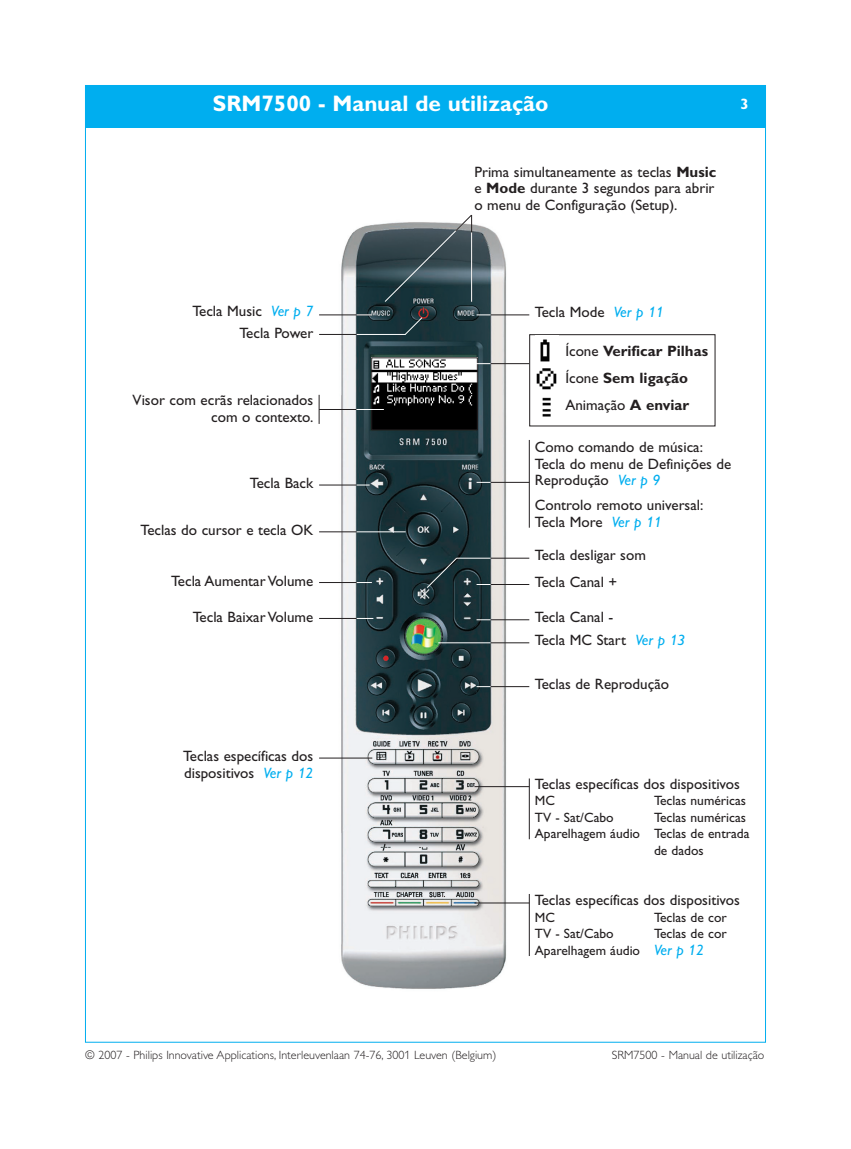
<style>
.page{position:relative;width:851px;height:1149px;background:#fff}
.page>*{position:absolute;margin:0;border:0;box-sizing:border-box;transform-origin:0 0}
.t1{font:700 22.5px "Gill Alt One";color:#fff}
.t2{font:15px/16.5px "Gill Alt One";color:#231f20}
.t3{font:700 15px/27px "Gill Alt One";color:#231f20}
.t4{font:700 15px "Gill Alt One";color:#fff}
.t5{font:13.5px/16.5px "Gill Alt One";color:#231f20}
.t6{font:300 12px "Gill Alt One";color:#231f20}
.s1{font-style:italic;color:#00aeef}
.s2{font-weight:700}
.s3{font-weight:400}
.s4{font-style:italic;font-size:15px;color:#00aeef}
</style>
<div class="page">
<div style="left:529px;top:334px;width:186px;height:92px;border:1px solid #231f20"></div>
<div style="left:85px;top:85px;width:680px;height:43px;background:#00aeef"></div>
<img style="left:334px;top:216px;width:179px;height:773px">
<hr style="left:356px;top:334px;width:49px;height:1px;background:#fff">
<svg style="left:404px;top:316px;width:19px;height:19px"></svg>
<hr style="left:319px;top:334px;width:37px;height:1px;background:#231f20">
<hr style="left:319px;top:314px;width:53px;height:1px;background:#231f20">
<svg style="left:356px;top:314px;width:16px;height:1px"></svg>
<hr style="left:490px;top:314px;width:39px;height:1px;background:#231f20">
<svg style="left:476px;top:314px;width:14px;height:1px"></svg>
<svg style="left:356px;top:484px;width:13px;height:1px"></svg>
<hr style="left:319px;top:484px;width:37px;height:1px;background:#231f20">
<hr style="left:356px;top:531px;width:49px;height:1px;background:#fff">
<hr style="left:319px;top:531px;width:37px;height:1px;background:#231f20">
<hr style="left:319px;top:409px;width:37px;height:1px;background:#231f20">
<svg style="left:356px;top:582px;width:16px;height:1px"></svg>
<hr style="left:319px;top:582px;width:37px;height:1px;background:#231f20">
<svg style="left:356px;top:618px;width:17px;height:1px"></svg>
<hr style="left:319px;top:618px;width:37px;height:1px;background:#231f20">
<hr style="left:319px;top:757px;width:53px;height:1px;background:#231f20">
<hr style="left:490px;top:482px;width:39px;height:1px;background:#231f20">
<svg style="left:476px;top:482px;width:14px;height:1px"></svg>
<hr style="left:490px;top:363px;width:39px;height:1px;background:#231f20">
<hr style="left:490px;top:557px;width:39px;height:1px;background:#231f20">
<hr style="left:456px;top:557px;width:34px;height:1px;background:#fff">
<hr style="left:490px;top:584px;width:39px;height:1px;background:#231f20">
<svg style="left:476px;top:584px;width:14px;height:1px"></svg>
<hr style="left:490px;top:619px;width:39px;height:1px;background:#231f20">
<svg style="left:476px;top:619px;width:14px;height:1px"></svg>
<hr style="left:490px;top:642px;width:39px;height:1px;background:#231f20">
<hr style="left:438px;top:642px;width:52px;height:1px;background:#fff">
<hr style="left:490px;top:686px;width:39px;height:1px;background:#231f20">
<svg style="left:476px;top:686px;width:14px;height:1px"></svg>
<hr style="left:474px;top:786px;width:55px;height:1px;background:#231f20">
<hr style="left:474px;top:902px;width:55px;height:1px;background:#231f20">
<svg style="left:384px;top:214px;width:88px;height:88px;background:#52636a"></svg>
<hr style="left:471px;top:215px;width:1px;height:87px;background:#231f20">
<hr style="left:471px;top:232px;width:1px;height:69px;background:#fff">
<svg style="left:426px;top:557px;width:31px;height:31px"></svg>
<div style="left:534px;top:335px;width:24px;height:34px;background:#fff"></div>
<img style="left:540px;top:339px;width:10px;height:23px">
<img style="left:536px;top:368px;width:21px;height:22px">
<img style="left:542px;top:397px;width:9px;height:20px">
<hr style="left:529px;top:440px;width:1px;height:87px;background:#231f20">
<hr style="left:529px;top:778px;width:1px;height:61px;background:#231f20">
<hr style="left:529px;top:893px;width:1px;height:62px;background:#231f20">
<svg style="left:319px;top:395px;width:1px;height:29px"></svg>
<img style="left:373px;top:359px;width:102px;height:69px">
<div style="left:371px;top:357px;width:106px;height:73px;border:1px solid #231f20"></div>
<svg style="left:471px;top:363px;width:19px;height:1px"></svg>
<svg style="left:356px;top:409px;width:28px;height:1px"></svg>
<h1 class="t1" style="left:213px;top:96px;width:337px">SRM7500 - Manual de utilização</h1>
<p class="t4" style="left:740px;top:99px;width:10px">3</p>
<p class="t2" style="left:192px;top:301px;width:122px;line-height:21.8px;text-align:right">Tecla Music <span class="s1">Ver p 7<br></span>Tecla Power</p>
<p class="t2" style="left:133px;top:393px;width:182px;text-align:right">Visor com ecrãs relacionados com o contexto.</p>
<p class="t2" style="left:250px;top:476px;width:65px">Tecla Back</p>
<p class="t2" style="left:140px;top:523px;width:174px">Teclas do cursor e tecla OK</p>
<p class="t2" style="left:171px;top:574px;width:144px">Tecla Aumentar Volume</p>
<p class="t2" style="left:193px;top:610px;width:122px">Tecla Baixar Volume</p>
<p class="t2" style="left:183px;top:749px;width:132px">Teclas específicas dos dispositivos <span class="s1">Ver p 12</span></p>
<p class="t2" style="left:474px;top:165px;width:243px;text-align:justify">Prima simultaneamente as teclas <span class="s2">Music </span>e <span class="s2">Mode</span> durante 3 segundos para abrir o menu de Configuração (Setup).</p>
<p class="t2" style="left:535px;top:305px;width:130px">Tecla Mode <span class="s1">Ver p 11</span></p>
<p class="t3" style="left:565px;top:339px;width:144px"><span class="s3">Ícone</span> Verificar Pilhas<br><span class="s3">Ícone</span> Sem ligação<br><span class="s3">Animação</span> A enviar</p>
<p class="t2" style="left:535px;top:440px;width:198px">Como comando de música:<br>Tecla do menu de Definições de<br>Reprodução <span class="s1">Ver p 9</span></p>
<p class="t2" style="left:535px;top:498px;width:170px">Controlo remoto universal:<br>Tecla More <span class="s1">Ver p 11</span></p>
<p class="t2" style="left:535px;top:543px;width:112px;line-height:26.2px">Tecla desligar som<br>Tecla Canal +</p>
<p class="t2" style="left:535px;top:606px;width:152px;line-height:23.1px">Tecla Canal -<br>Tecla MC Start <span class="s1">Ver p 13</span></p>
<p class="t2" style="left:535px;top:677px;width:136px">Teclas de Reprodução</p>
<p class="t2" style="left:535px;top:776px;width:206px">Teclas específicas dos dispositivos</p>
<p class="t5" style="left:535px;top:793px;width:22px">MC</p>
<p class="t5" style="left:654px;top:793px;width:93px">Teclas numéricas</p>
<p class="t5" style="left:535px;top:810px;width:80px">TV - Sat/Cabo</p>
<p class="t5" style="left:654px;top:810px;width:93px">Teclas numéricas</p>
<p class="t5" style="left:535px;top:826px;width:216px">Aparelhagem áudio Teclas de entrada</p>
<p class="t5" style="left:654px;top:843px;width:51px">de dados</p>
<p class="t2" style="left:535px;top:893px;width:206px">Teclas específicas dos dispositivos</p>
<p class="t5" style="left:535px;top:910px;width:22px">MC</p>
<p class="t5" style="left:654px;top:910px;width:74px">Teclas de cor</p>
<p class="t5" style="left:535px;top:926px;width:80px">TV - Sat/Cabo</p>
<p class="t5" style="left:535px;top:926px;width:193px;text-indent:119px">Teclas de cor<br>Aparelhagem áudio <span class="s4">Ver p 12</span></p>
<p class="t6" style="left:85px;top:1050px;width:413px">© 2007 - Philips Innovative Applications, Interleuvenlaan 74-76, 3001 Leuven (Belgium)</p>
<p class="t6" style="left:611px;top:1050px;width:154px">SRM7500 - Manual de utilização</p>
</div>
